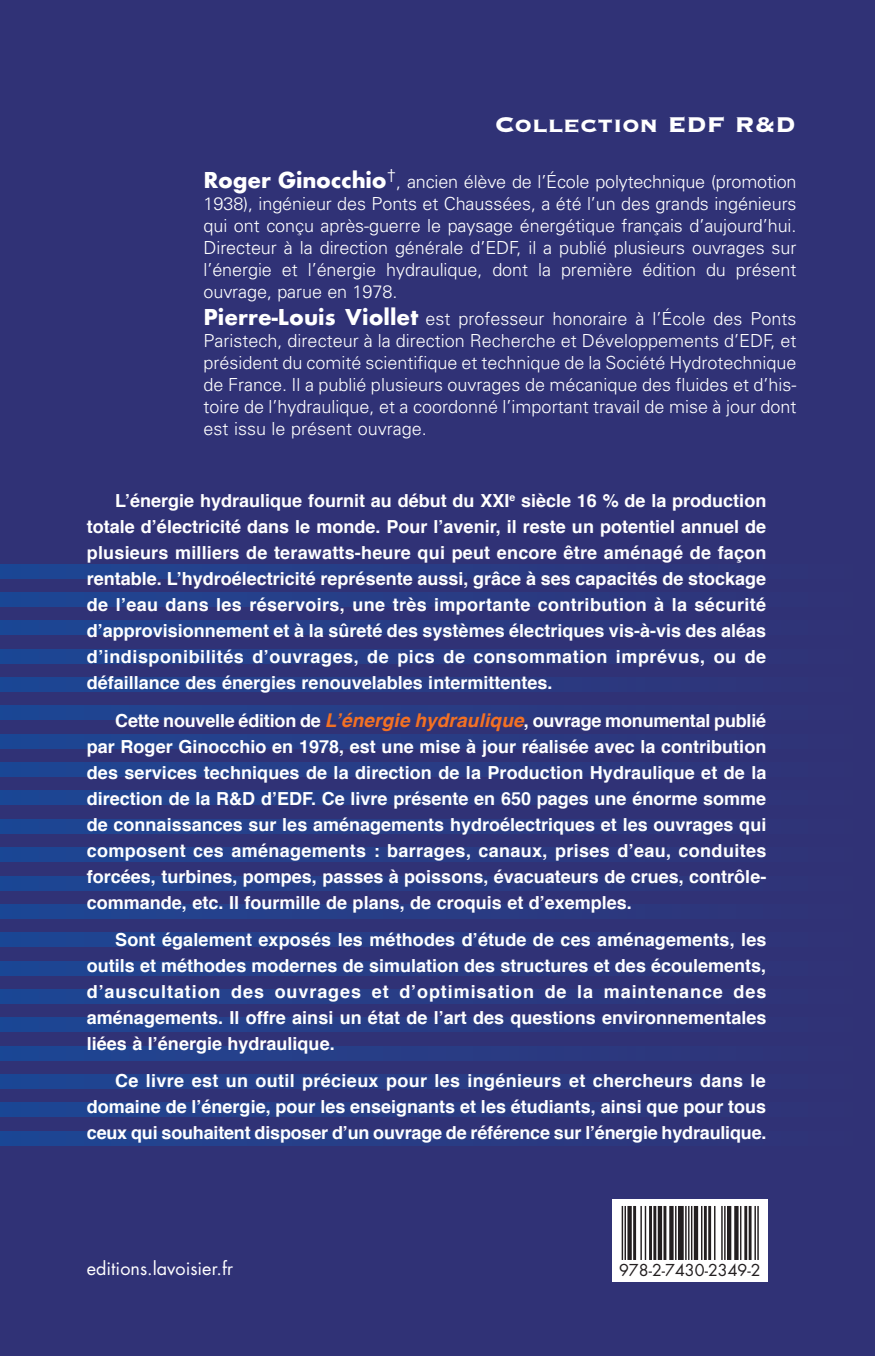
<style>
.page{position:relative;width:875px;height:1356px;background:#fff}
.page>*{position:absolute;margin:0;border:0;box-sizing:border-box;transform-origin:0 0}
.t1{font:54px "Ean P36 Nfz";color:#231f20}
.t2{font:28px "Copperplate Thirty Three BC";color:#fff}
.t3{font:700 18px/26px "Helvetica";color:#fff;text-align:justify}
.t4{font:300 18px/22px "Univers";color:#fff;text-align:justify}
.t5{font:18px "Futura";color:#fff}
.t6{font:16px "Futura Std";color:#231f20}
.s1{font-family:"Futura T";font-weight:700;font-size:24px}
.s2{font-style:italic;font-size:19px;color:#f37124}
</style>
<div class="page">
<div style="left:0;top:0;width:874px;height:1356px;background:#303276"></div>
<svg style="left:0;top:578px;width:768px;height:704px"></svg>
<svg style="left:0;top:564px;width:555px;height:14px"></svg>
<svg style="left:0;top:593px;width:768px;height:14px"></svg>
<svg style="left:0;top:621px;width:768px;height:14px"></svg>
<svg style="left:0;top:649px;width:768px;height:14px"></svg>
<svg style="left:0;top:678px;width:768px;height:14px"></svg>
<svg style="left:0;top:706px;width:768px;height:14px"></svg>
<svg style="left:0;top:734px;width:768px;height:14px"></svg>
<svg style="left:0;top:763px;width:768px;height:14px"></svg>
<svg style="left:0;top:791px;width:768px;height:14px"></svg>
<svg style="left:0;top:819px;width:768px;height:14px"></svg>
<svg style="left:0;top:848px;width:768px;height:14px"></svg>
<svg style="left:0;top:876px;width:768px;height:14px"></svg>
<svg style="left:0;top:904px;width:768px;height:14px"></svg>
<svg style="left:0;top:933px;width:768px;height:14px"></svg>
<svg style="left:0;top:961px;width:768px;height:14px"></svg>
<svg style="left:0;top:989px;width:768px;height:14px"></svg>
<svg style="left:0;top:1018px;width:768px;height:14px"></svg>
<svg style="left:0;top:1046px;width:768px;height:14px"></svg>
<svg style="left:0;top:1074px;width:768px;height:14px"></svg>
<svg style="left:0;top:1103px;width:768px;height:14px"></svg>
<svg style="left:0;top:1131px;width:768px;height:14px"></svg>
<div style="left:611px;top:1199px;width:156px;height:83px;background:#fff"></div>
<h2 class="t2" style="left:494px;top:111px;width:302px">Collection EDF R&amp;D</h2>
<p class="t4" style="left:203px;top:170px;width:594px"><span class="s1">Roger Ginocchio</span>†, ancien élève de l’École polytechnique (promotion 1938), ingénieur des Ponts et Chaussées, a été l’un des grands ingénieurs qui ont conçu après-guerre le paysage énergétique français d’aujourd’hui.<br>Directeur à la direction générale d’EDF, il a publié plusieurs ouvrages sur l’énergie et l’énergie hydraulique, dont la première édition du présent ouvrage, parue en 1978.</p>
<p class="t4" style="left:203px;top:308px;width:594px"><span class="s1">Pierre-Louis Viollet</span> est professeur honoraire à l’École des Ponts Paristech, directeur à la direction Recherche et Développements d’EDF, et président du comité scientifique et technique de la Société Hydrotechnique de France. Il a publié plusieurs ouvrages de mécanique des fluides et d’his&shy;toire de l’hydraulique, et a coordonné l’important travail de mise à jour dont est issu le présent ouvrage.</p>
<p class="t3" style="left:87px;top:488px;width:681px;text-indent:28px">L’énergie hydraulique fournit au début du XXI<sup>e</sup> siècle 16 % de la production totale d’électricité dans le monde. Pour l’avenir, il reste un potentiel annuel de plusieurs milliers de terawatts-heure qui peut encore être aménagé de façon rentable. L’hydroélectricité représente aussi, grâce à ses capacités de stockage de l’eau dans les réservoirs, une très importante contribution à la sécurité d’approvisionnement et à la sûreté des systèmes électriques vis-à-vis des aléas d’indisponibilités d’ouvrages, de pics de consommation imprévus, ou de défaillance des énergies renouvelables intermittentes.</p>
<p class="t3" style="left:87px;top:708px;width:681px;text-indent:28px">Cette nouvelle édition de <span class="s2">L’énergie hydraulique</span>, ouvrage monumental publié par Roger Ginocchio en 1978, est une mise à jour réalisée avec la contribution des services techniques de la direction de la Production Hydraulique et de la direction de la R&amp;D d’EDF. Ce livre présente en 650 pages une énorme somme de connaissances sur les aménagements hydroélectriques et les ouvrages qui composent ces aménagements : barrages, canaux, prises d’eau, conduites forcées, turbines, pompes, passes à poissons, évacuateurs de crues, contrôle&shy;commande, etc. Il fourmille de plans, de croquis et d’exemples.</p>
<p class="t3" style="left:87px;top:927px;width:681px;text-indent:28px">Sont également exposés les méthodes d’étude de ces aménagements, les outils et méthodes modernes de simulation des structures et des écoulements, d’auscultation des ouvrages et d’optimisation de la maintenance des aménagements. Il offre ainsi un état de l’art des questions environnementales liées à l’énergie hydraulique.</p>
<p class="t3" style="left:87px;top:1068px;width:681px;text-indent:28px">Ce livre est un outil précieux pour les ingénieurs et chercheurs dans le domaine de l’énergie, pour les enseignants et les étudiants, ainsi que pour tous ceux qui souhaitent disposer d’un ouvrage de référence sur l’énergie hydraulique.</p>
<h1 class="t1" style="left:621px;top:1210px;width:138px">-:HSMHOD=UWXY^W:</h1>
<p class="t5" style="left:87px;top:1256px;width:148px">editions.lavoisier.fr</p>
<p class="t6" style="left:619px;top:1260px;width:143px">978-2-7430-2349-2</p>
</div>
